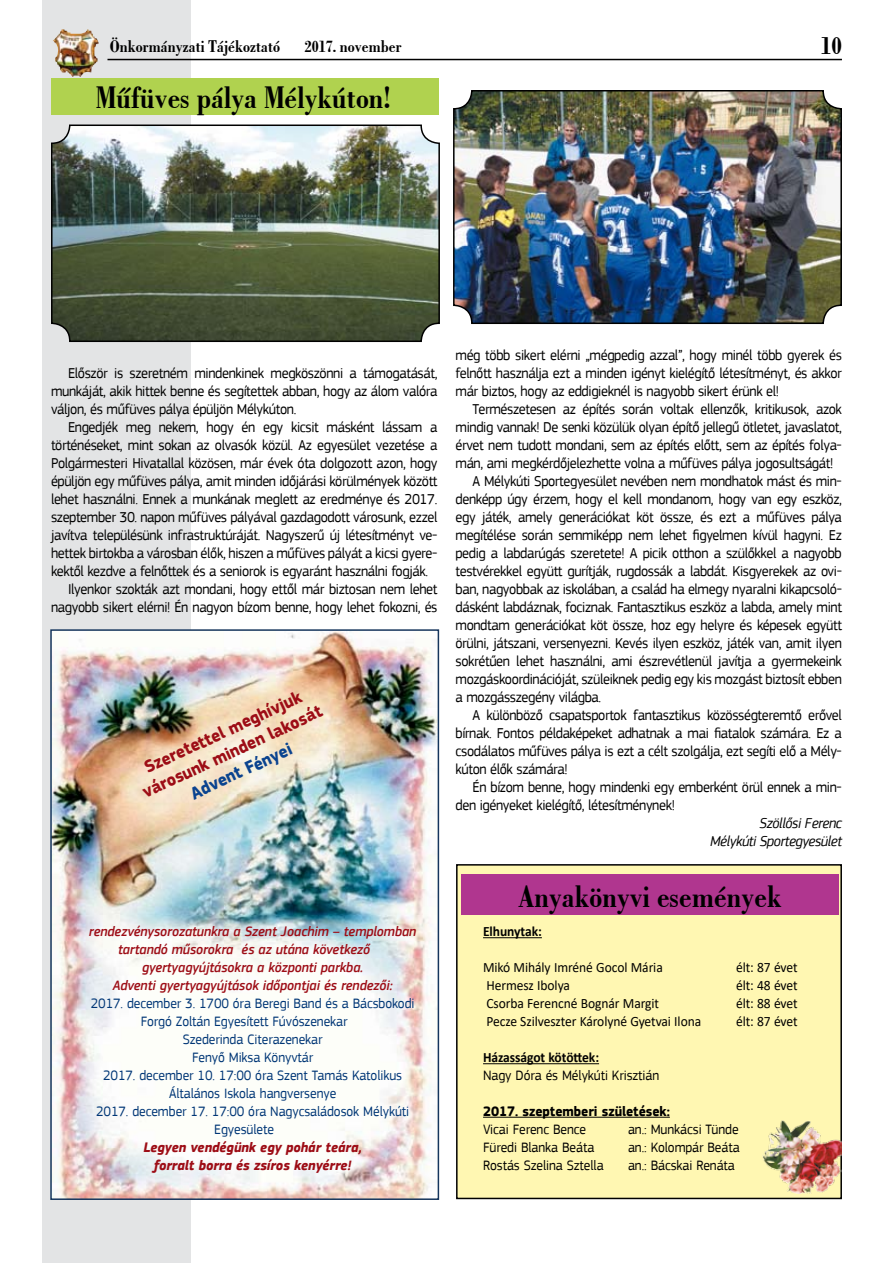
<style>
.page{position:relative;width:893px;height:1263px;background:#fff}
.page>*{position:absolute;margin:0;border:0;box-sizing:border-box;transform-origin:0 0}
.t1{font:700 condensed 33px "H Bodoni";color:#000}
.t2{font:700 condensed 27px "H Bodoni";color:#000}
.t3{font:700 18px/21.6px "PF Square Sans Pro";color:#9d0d16;text-align:center;scale:.95 1}
.t4{font:700 condensed 18px "H Bodoni";color:#000}
.t5{font:700 18px "PF Square Sans Pro";color:#0a438f;scale:.95 1}
.t6{font:15px/18px "PF Square Sans Pro";letter-spacing:-.025em;color:#000;text-align:justify;scale:.95 1}
.t7{font:italic 15px/18px "PF Square Sans Pro";letter-spacing:-.025em;color:#000;text-align:right;scale:.95 1}
.t8{font:14.25px "PF Square Sans Pro";letter-spacing:-.005em;color:#003676;scale:.95 1}
.t9{font:italic 500 14.25px "PF Square Sans Pro";letter-spacing:-.005em;color:#9d0d16;scale:.95 1}
.t10{font:14.25px "Calibri";letter-spacing:-.005em;color:#000;scale:.95 1}
.t11{font:14.25px "PF Square Sans Pro";letter-spacing:-.005em;color:#000;scale:.95 1}
.t12{font:italic 700 14.25px/18px "PF Square Sans Pro";letter-spacing:-.005em;color:#9d0d16;text-align:center;scale:.95 1}
.t13{font:700 14.25px "Calibri";letter-spacing:-.005em;color:#000;scale:.95 1}
.t14{font:700 14.25px "PF Square Sans Pro";letter-spacing:-.005em;color:#000;scale:.95 1}
</style>
<div class="page">
<div style="left:43px;top:0;width:148px;height:1263px;background:#e3e4e5"></div>
<img style="left:53px;top:29px;width:46px;height:48px">
<hr style="left:107px;top:59px;width:735px;height:1px;background:#000">
<div style="left:457px;top:865px;width:384px;height:333px;background:#fff7b2"></div>
<hr style="left:483px;top:937px;width:59px;height:1px;background:#000">
<hr style="left:483px;top:1063px;width:116px;height:1px;background:#000">
<hr style="left:483px;top:1117px;width:187px;height:1px;background:#000">
<div style="left:456px;top:864px;width:386px;height:335px;border:2px solid #000"></div>
<div style="left:461px;top:874px;width:378px;height:40px;background:#b0368f"></div>
<div style="left:51px;top:79px;width:388px;height:36px;background:#b0d24f"></div>
<img style="left:54px;top:128px;width:383px;height:211px">
<div style="left:51px;top:125px;width:389px;height:217px;border:2px solid #000;border-radius:18px"></div>
<img style="left:456px;top:93px;width:383px;height:228px">
<div style="left:453px;top:90px;width:389px;height:234px;border:2px solid #000;border-radius:18px"></div>
<img style="left:763px;top:1120px;width:79px;height:74px">
<img style="left:53px;top:632px;width:383px;height:565px">
<div style="left:50px;top:629px;width:389px;height:571px;border:2px solid #15355c"></div>
<p class="t4" style="left:110px;top:37px;width:172px">Önkormányzati Tájékoztató</p>
<p class="t4" style="left:305px;top:37px;width:99px">2017. november</p>
<h2 class="t2" style="left:821px;top:31px;width:23px">10</h2>
<h1 class="t1" style="left:96px;top:79px;width:296px">Műfüves pálya Mélykúton!</h1>
<p class="t6" style="left:51px;top:364px;width:408px;text-indent:17px">Először is szeretném mindenkinek megköszönni a támogatását, munkáját, akik hittek benne és segítettek abban, hogy az álom valóra váljon, és műfüves pálya épüljön Mélykúton.</p>
<p class="t6" style="left:68px;top:418px;width:390px">Engedjék meg nekem, hogy én egy kicsit másként lássam a</p>
<p class="t6" style="left:51px;top:436px;width:408px">történéseket, mint sokan az olvasók közül. Az egyesület vezetése a</p>
<p class="t6" style="left:51px;top:454px;width:408px">Polgármesteri Hivatallal közösen, már évek óta dolgozott azon, hogy</p>
<p class="t6" style="left:51px;top:472px;width:408px">épüljön egy műfüves pálya, amit minden időjárási körülmények között</p>
<p class="t6" style="left:51px;top:490px;width:408px">lehet használni. Ennek a munkának meglett az eredménye és 2017.</p>
<p class="t6" style="left:51px;top:508px;width:408px">szeptember 30. napon műfüves pályával gazdagodott városunk, ezzel</p>
<p class="t6" style="left:51px;top:526px;width:408px">javítva településünk infrastruktúráját. Nagyszerű új létesítményt ve-</p>
<p class="t6" style="left:51px;top:544px;width:408px">hettek birtokba a városban élők, hiszen a műfüves pályát a kicsi gyere-</p>
<p class="t6" style="left:51px;top:562px;width:398px">kektől kezdve a felnőttek és a seniorok is egyaránt használni fogják.</p>
<p class="t6" style="left:68px;top:580px;width:390px">Ilyenkor szokták azt mondani, hogy ettől már biztosan nem lehet</p>
<p class="t6" style="left:51px;top:598px;width:408px">nagyobb sikert elérni! Én nagyon bízom benne, hogy lehet fokozni, és</p>
<p class="t3" style="left:130px;top:764px;width:208px;rotate:-25deg">Szeretettel meghívjuk városunk minden lakosát</p>
<p class="t5" style="left:187px;top:784px;width:118px;rotate:-25deg">Advent Fényei</p>
<p class="t9" style="left:89px;top:923px;width:346px">rendezvénysorozatunkra a Szent Joachim – templomban</p>
<p class="t9" style="left:118px;top:941px;width:267px">tartandó műsorokra és az utána következő</p>
<p class="t9" style="left:142px;top:959px;width:234px">gyertyagyújtásokra a központi parkba.</p>
<p class="t9" style="left:113px;top:977px;width:296px">Adventi gyertyagyújtások időpontjai és rendezői:</p>
<p class="t8" style="left:91px;top:995px;width:342px">2017. december 3. 1700 óra Beregi Band és a Bácsbokodi</p>
<p class="t8" style="left:141px;top:1013px;width:219px">Forgó Zoltán Egyesített Fúvószenekar</p>
<p class="t8" style="left:183px;top:1031px;width:149px">Szederinda Citerazenekar</p>
<p class="t8" style="left:192px;top:1049px;width:129px">Fenyő Miksa Könyvtár</p>
<p class="t8" style="left:103px;top:1067px;width:316px">2017. december 10. 17:00 óra Szent Tamás Katolikus</p>
<p class="t8" style="left:169px;top:1085px;width:178px">Általános Iskola hangversenye</p>
<p class="t8" style="left:96px;top:1103px;width:331px">2017. december 17. 17:00 óra Nagycsaládosok Mélykúti</p>
<p class="t8" style="left:214px;top:1121px;width:64px">Egyesülete</p>
<p class="t12" style="left:143px;top:1139px;width:231px">Legyen vendégünk egy pohár teára, forralt borra és zsíros kenyérre!</p>
<p class="t6" style="left:455px;top:346px;width:408px">még több sikert elérni „mégpedig azzal”, hogy minél több gyerek és felnőtt használja ezt a minden igényt kielégítő létesítményt, és akkor már biztos, hogy az eddigieknél is nagyobb sikert érünk el!</p>
<p class="t6" style="left:472px;top:400px;width:390px">Természetesen az építés során voltak ellenzők, kritikusok, azok</p>
<p class="t6" style="left:455px;top:418px;width:408px">mindig vannak! De senki közülük olyan építő jellegű ötletet, javaslatot,</p>
<p class="t6" style="left:455px;top:436px;width:408px">érvet nem tudott mondani, sem az építés előtt, sem az építés folya-</p>
<p class="t6" style="left:455px;top:454px;width:399px">mán, ami megkérdőjelezhette volna a műfüves pálya jogosultságát!</p>
<p class="t6" style="left:472px;top:472px;width:390px">A Mélykúti Sportegyesület nevében nem mondhatok mást és min-</p>
<p class="t6" style="left:455px;top:490px;width:408px">denképp úgy érzem, hogy el kell mondanom, hogy van egy eszköz,</p>
<p class="t6" style="left:455px;top:508px;width:408px">egy játék, amely generációkat köt össze, és ezt a műfüves pálya</p>
<p class="t6" style="left:455px;top:526px;width:408px">megítélése során semmiképp nem lehet figyelmen kívül hagyni. Ez</p>
<p class="t6" style="left:455px;top:544px;width:408px">pedig a labdarúgás szeretete! A picik otthon a szülőkkel a nagyobb</p>
<p class="t6" style="left:455px;top:562px;width:408px">testvérekkel együtt gurítják, rugdossák a labdát. Kisgyerekek az ovi-</p>
<p class="t6" style="left:455px;top:580px;width:408px">ban, nagyobbak az iskolában, a család ha elmegy nyaralni kikapcsoló-</p>
<p class="t6" style="left:455px;top:598px;width:408px">dásként labdáznak, fociznak. Fantasztikus eszköz a labda, amely mint</p>
<p class="t6" style="left:455px;top:616px;width:408px">mondtam generációkat köt össze, hoz egy helyre és képesek együtt</p>
<p class="t6" style="left:455px;top:634px;width:408px">örülni, játszani, versenyezni. Kevés ilyen eszköz, játék van, amit ilyen</p>
<p class="t6" style="left:455px;top:652px;width:408px">sokrétűen lehet használni, ami észrevétlenül javítja a gyermekeink</p>
<p class="t6" style="left:455px;top:670px;width:408px">mozgáskoordinációját, szüleiknek pedig egy kis mozgást biztosít ebben</p>
<p class="t6" style="left:455px;top:688px;width:155px">a mozgásszegény világba.</p>
<p class="t6" style="left:472px;top:706px;width:390px">A különböző csapatsportok fantasztikus közösségteremtő erővel</p>
<p class="t6" style="left:455px;top:724px;width:408px">bírnak. Fontos példaképeket adhatnak a mai fiatalok számára. Ez a</p>
<p class="t6" style="left:455px;top:742px;width:408px">csodálatos műfüves pálya is ezt a célt szolgálja, ezt segíti elő a Mély-</p>
<p class="t6" style="left:455px;top:760px;width:120px">kúton élők számára!</p>
<p class="t6" style="left:472px;top:778px;width:390px">Én bízom benne, hogy mindenki egy emberként örül ennek a min-</p>
<p class="t6" style="left:455px;top:796px;width:232px">den igényeket kielégítő, létesítménynek!</p>
<p class="t7" style="left:710px;top:814px;width:140px">Szöllősi Ferenc<br>Mélykúti Sportegyesület</p>
<h1 class="t1" style="left:518px;top:878px;width:265px">Anyakönyvi események</h1>
<p class="t13" style="left:483px;top:921px;width:63px">Elhunytak:</p>
<p class="t10" style="left:483px;top:957px;width:191px">Mikó Mihály Imréné Gocol Mária</p>
<p class="t10" style="left:736px;top:957px;width:66px">élt: 87 évet</p>
<p class="t10" style="left:486px;top:975px;width:90px">Hermesz Ibolya</p>
<p class="t10" style="left:736px;top:975px;width:66px">élt: 48 évet</p>
<p class="t10" style="left:486px;top:993px;width:183px">Csorba Ferencné Bognár Margit</p>
<p class="t10" style="left:736px;top:993px;width:66px">élt: 88 évet</p>
<p class="t10" style="left:486px;top:1011px;width:228px">Pecze Szilveszter Károlyné Gyetvai Ilona</p>
<p class="t10" style="left:736px;top:1011px;width:66px">élt: 87 évet</p>
<p class="t13" style="left:483px;top:1047px;width:124px">Házasságot kötöttek:</p>
<p class="t11" style="left:483px;top:1067px;width:187px">Nagy Dóra és Mélykúti Krisztián</p>
<p class="t14" style="left:483px;top:1103px;width:198px">2017. szeptemberi születések:</p>
<p class="t11" style="left:483px;top:1121px;width:110px">Vicai Ferenc Bence</p>
<p class="t11" style="left:628px;top:1121px;width:118px">an.: Munkácsi Tünde</p>
<p class="t11" style="left:483px;top:1139px;width:119px">Füredi Blanka Beáta</p>
<p class="t11" style="left:628px;top:1139px;width:119px">an.: Kolompár Beáta</p>
<p class="t11" style="left:483px;top:1157px;width:129px">Rostás Szelina Sztella</p>
<p class="t11" style="left:628px;top:1157px;width:114px">an.: Bácskai Renáta</p>
</div>
